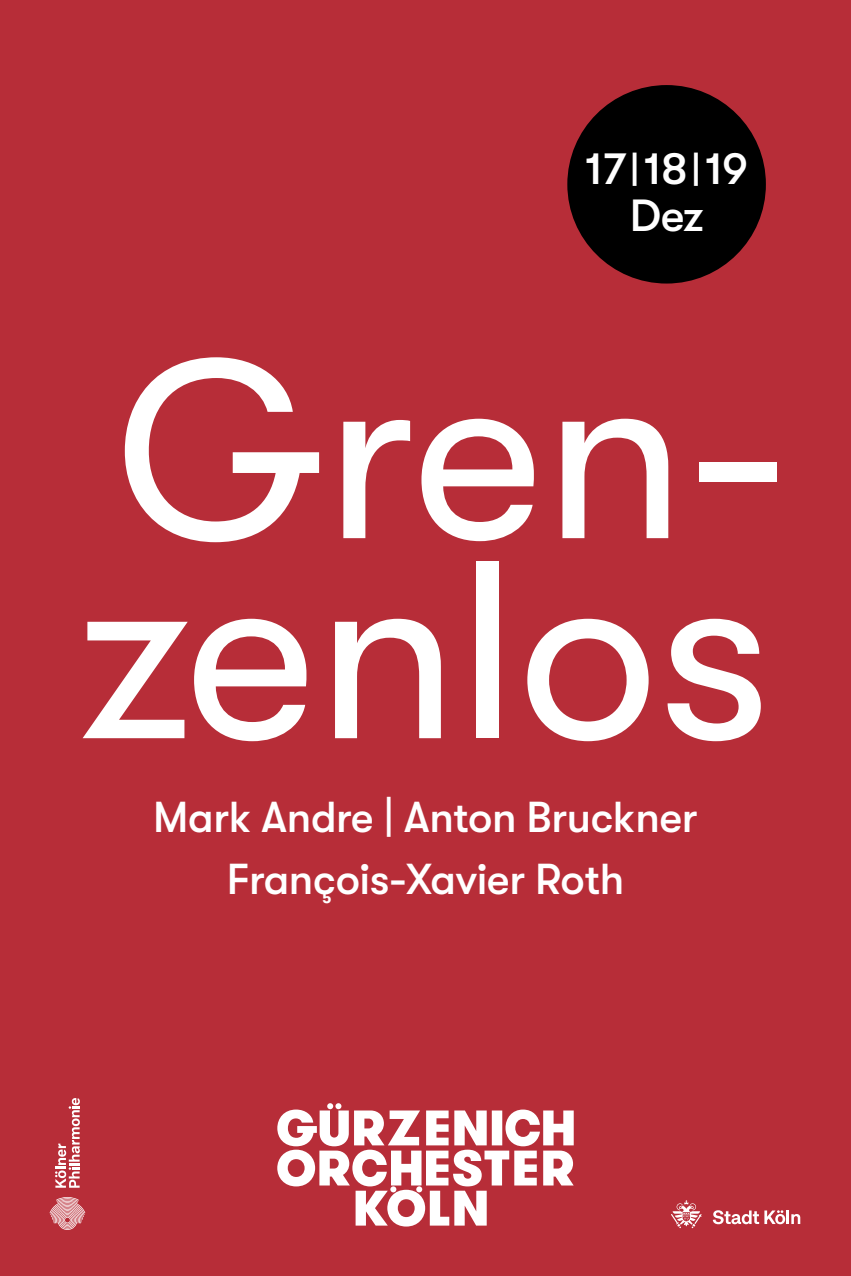
<style>
.page{position:relative;width:851px;height:1276px;background:#fff}
.page>*{position:absolute;margin:0;border:0;box-sizing:border-box;transform-origin:0 0}
.t1{font:252.5px/200px "GT Walsheim";color:#fff}
.t2{font:500 45px/46.5px "GT Walsheim";letter-spacing:-.01em;color:#fff;text-align:center}
.t3{font:500 43.25px/62px "GT Walsheim";letter-spacing:-.01em;color:#fff;text-align:center}
.s1{font-size:36px}
</style>
<div class="page">
<div style="left:0;top:0;width:850px;height:1276px;background:#b72d38"></div>
<svg style="left:55px;top:1098px;width:25px;height:89px"></svg>
<svg style="left:50px;top:1197px;width:35px;height:33px"></svg>
<svg style="left:277px;top:1103px;width:296px;height:123px"></svg>
<svg style="left:712px;top:1210px;width:73px;height:14px"></svg>
<hr style="left:786px;top:1210px;width:3px;height:14px;background:#fff">
<svg style="left:791px;top:1214px;width:9px;height:10px"></svg>
<svg style="left:671px;top:1200px;width:30px;height:28px"></svg>
<div style="left:567px;top:85px;width:198px;height:198px;background:#000;border-radius:50%"></div>
<p class="t2" style="left:585px;top:146px;width:164px">17<span class="s1">|</span>18<span class="s1">|</span>19<br>Dez</p>
<h1 class="t1" style="left:79px;top:353px;width:711px">Gren&shy;zenlos</h1>
<p class="t3" style="left:153px;top:786px;width:546px">Mark Andre | Anton Bruckner<br>François-Xavier Roth</p>
</div>
